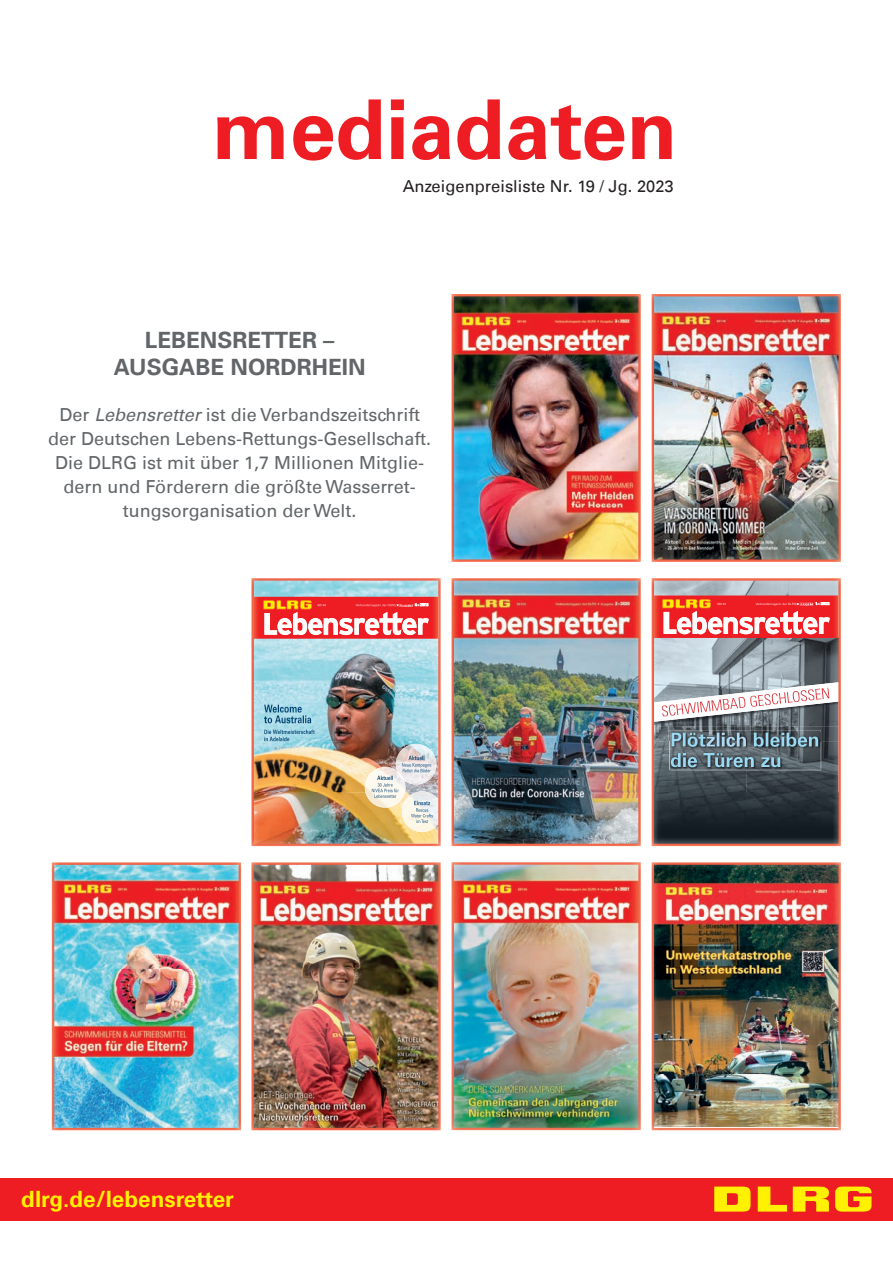
<style>
.page{position:relative;width:893px;height:1263px;background:#fff}
.page>*{position:absolute;margin:0;border:0;box-sizing:border-box;transform-origin:0 0}
.t1{font:700 82.5px "DLRG Univers";color:#ee1d23}
.t2{font:700 22.5px/27px "DLRG Univers";color:#626669;text-align:center}
.t3{font:700 22.5px "DLRG Univers";color:#fff101}
.t4{font:18px/24px "DLRG Univers";color:#626669;text-align:center}
.t5{font:16.5px "DLRG Univers";color:#231f20}
.s1{font-style:italic}
</style>
<div class="page">
<div style="left:0;top:1178px;width:893px;height:42px;background:#ee1d23"></div>
<svg style="left:835px;top:1186px;width:37px;height:26px"></svg>
<svg style="left:758px;top:1186px;width:29px;height:25px"></svg>
<svg style="left:714px;top:1186px;width:37px;height:26px"></svg>
<svg style="left:793px;top:1186px;width:36px;height:25px"></svg>
<img style="left:652px;top:578px;width:189px;height:268px">
<img style="left:52px;top:862px;width:189px;height:268px">
<img style="left:652px;top:862px;width:189px;height:268px">
<img style="left:251px;top:578px;width:190px;height:268px">
<img style="left:452px;top:862px;width:189px;height:268px">
<img style="left:251px;top:862px;width:190px;height:268px">
<img style="left:452px;top:578px;width:189px;height:268px">
<img style="left:652px;top:294px;width:189px;height:268px">
<img style="left:452px;top:294px;width:189px;height:268px">
<img style="left:796px;top:602px;width:33px;height:4px">
<h1 class="t1" style="left:212px;top:82px;width:467px">mediadaten</h1>
<p class="t5" style="left:403px;top:176px;width:273px">Anzeigenpreisliste Nr. 19 / Jg. 2023</p>
<p class="t2" style="left:114px;top:327px;width:253px">LEBENSRETTER –<br>AUSGABE NORDRHEIN</p>
<p class="t4" style="left:48px;top:403px;width:384px">Der <span class="s1">Lebensretter</span> ist die Verbandszeitschrift der Deutschen Lebens-Rettungs-Gesellschaft.<br>Die DLRG ist mit über 1,7 Millionen Mitglie&shy;dern und Förderern die größte Wasserret&shy;tungsorganisation der Welt.</p>
<p class="t3" style="left:21px;top:1186px;width:214px">dlrg.de/lebensretter</p>
</div>
